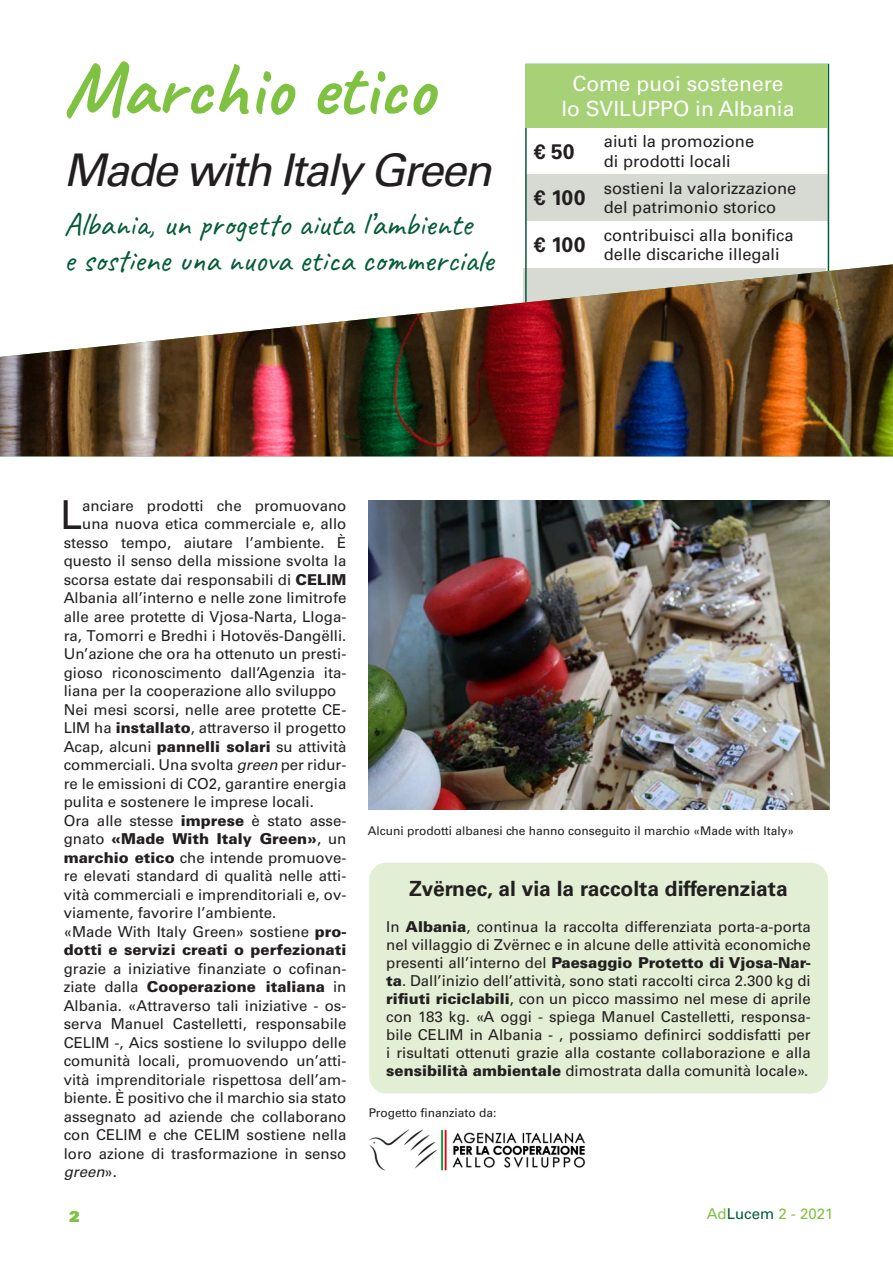
<style>
.page{position:relative;width:893px;height:1263px;background:#fff}
.page>*{position:absolute;margin:0;border:0;box-sizing:border-box;transform-origin:0 0}
.t1{font:700 78px "Caveat";color:#7fc241}
.t2{font:italic 45px "Univers LT Std";letter-spacing:-.045em;color:#231f20}
.t3{font:39.9px "Univers LT Std";color:#231f20}
.t4{font:33px/36px "Caveat";color:#055b3a}
.t5{font:700 21px "Univers LT Std";color:#231f20}
.t6{font:21px "Univers LT Std";color:#fff}
.t7{font:16.5px/19.5px "Univers LT Std";color:#231f20}
.t8{font:15px/18.5px "Univers LT Std";color:#231f20;text-align:justify}
.t9{font:15px "Univers LT Std";color:#7fc241}
.t10{font:15px "Univers LT Std X Black";color:#7fc241}
.t11{font:12px "Univers LT Std";color:#231f20}
.s1{font-weight:900}
.s2{font-style:italic}
.s3{color:#055b3a}
</style>
<div class="page">
<div style="left:527px;top:174px;width:302px;height:47px;background:#d6dad2"></div>
<div style="left:525px;top:64px;width:303px;height:64px;background:#a6d176"></div>
<img style="left:0;top:264px;width:893px;height:192px">
<img style="left:369px;top:501px;width:460px;height:309px">
<div style="left:368px;top:862px;width:461px;height:232px;background:#e2efd4;border-radius:18px"></div>
<div style="left:368px;top:861px;width:461px;height:234px;border:2px solid #fff;border-radius:18px"></div>
<img style="left:369px;top:1129px;width:217px;height:42px">
<p class="t1" style="left:64px;top:39px;width:371px">Marchio etico</p>
<p class="t2" style="left:64px;top:144px;width:429px">Made with Italy Green</p>
<p class="t4" style="left:64px;top:206px;width:431px">Albania, un progetto aiuta l’ambiente<br>e sostiene una nuova etica commerciale</p>
<p class="t6" style="left:572px;top:71px;width:213px">Come puoi sostenere</p>
<p class="t6" style="left:561px;top:96px;width:235px">lo SVILUPPO in Albania</p>
<p class="t5" style="left:534px;top:139px;width:42px">€ 50</p>
<p class="t5" style="left:534px;top:186px;width:53px">€ 100</p>
<p class="t5" style="left:534px;top:232px;width:53px">€ 100</p>
<p class="t7" style="left:604px;top:132px;width:152px">aiuti la promozione di prodotti locali</p>
<p class="t7" style="left:604px;top:178px;width:194px">sostieni la valorizzazione del patrimonio storico</p>
<p class="t7" style="left:604px;top:225px;width:191px">contribuisci alla bonifica delle discariche illegali</p>
<p class="t3" style="left:60px;top:492px;width:24px">L</p>
<p class="t8" style="left:82px;top:497px;width:266px">anciare prodotti che promuovano</p>
<p class="t8" style="left:82px;top:515px;width:266px">una nuova etica commerciale e, allo</p>
<p class="t8" style="left:64px;top:533px;width:284px">stesso tempo, aiutare l’ambiente. È</p>
<p class="t8" style="left:64px;top:552px;width:284px">questo il senso della missione svolta la</p>
<p class="t8" style="left:64px;top:570px;width:284px">scorsa estate dai responsabili di <span class="s1">CELIM</span></p>
<p class="t8" style="left:64px;top:589px;width:284px">Albania all’interno e nelle zone limitrofe</p>
<p class="t8" style="left:64px;top:607px;width:284px">alle aree protette di Vjosa-Narta, Lloga-</p>
<p class="t8" style="left:64px;top:626px;width:284px">ra, Tomorri e Bredhi i Hotovës-Dangëlli.</p>
<p class="t8" style="left:64px;top:644px;width:284px">Un’azione che ora ha ottenuto un presti-</p>
<p class="t8" style="left:64px;top:663px;width:284px">gioso riconoscimento dall’Agenzia ita-</p>
<p class="t8" style="left:64px;top:681px;width:274px">liana per la cooperazione allo sviluppo</p>
<p class="t8" style="left:64px;top:700px;width:284px">Nei mesi scorsi, nelle aree protette CE-LIM ha <span class="s1">installato</span>, attraverso il progetto Acap, alcuni <span class="s1">pannelli solari</span> su attività commerciali. Una svolta <span class="s2">green</span> per ridur&shy;re le emissioni di CO2, garantire energia pulita e sostenere le imprese locali.</p>
<p class="t8" style="left:64px;top:811px;width:284px">Ora alle stesse <span class="s1">imprese</span> è stato asse&shy;gnato <span class="s1">«Made With Italy Green»</span>, un <span class="s1">marchio etico</span> che intende promuove&shy;re elevati standard di qualità nelle atti&shy;vità commerciali e imprenditoriali e, ov&shy;viamente, favorire l’ambiente.</p>
<p class="t8" style="left:64px;top:922px;width:284px">«Made With Italy Green» sostiene <span class="s1">pro&shy;dotti e servizi creati o perfezionati </span>grazie a iniziative finanziate o cofinan&shy;ziate dalla <span class="s1">Cooperazione italiana</span> in Albania. «Attraverso tali iniziative - os&shy;serva Manuel Castelletti, responsabile CELIM -, Aics sostiene lo sviluppo delle comunità locali, promuovendo un’atti&shy;vità imprenditoriale rispettosa dell’am&shy;biente. È positivo che il marchio sia stato assegnato ad aziende che collaborano con CELIM e che CELIM sostiene nella loro azione di trasformazione in senso <span class="s2">green</span>».</p>
<p class="t11" style="left:368px;top:823px;width:428px">Alcuni prodotti albanesi che hanno conseguito il marchio «Made with Italy»</p>
<p class="t5" style="left:409px;top:877px;width:380px">Zvërnec, al via la raccolta differenziata</p>
<p class="t8" style="left:386px;top:918px;width:426px;line-height:18px">In <span class="s1">Albania</span>, continua la raccolta differenziata porta-a-porta nel villaggio di Zvërnec e in alcune delle attività economiche presenti all’interno del <span class="s1">Paesaggio Protetto di Vjosa-Nar&shy;ta</span>. Dall’inizio dell’attività, sono stati raccolti circa 2.300 kg di <span class="s1">rifiuti riciclabili</span>, con un picco massimo nel mese di aprile con 183 kg. «A oggi - spiega Manuel Castelletti, responsa&shy;bile CELIM in Albania - , possiamo definirci soddisfatti per i risultati ottenuti grazie alla costante collaborazione e alla <span class="s1">sensibilità ambientale</span> dimostrata dalla comunità locale».</p>
<p class="t11" style="left:369px;top:1105px;width:129px">Progetto finanziato da:</p>
<p class="t10" style="left:69px;top:1207px;width:12px">2</p>
<p class="t9" style="left:707px;top:1204px;width:128px">Ad<span class="s3">Lucem</span> 2 - 2021</p>
</div>
